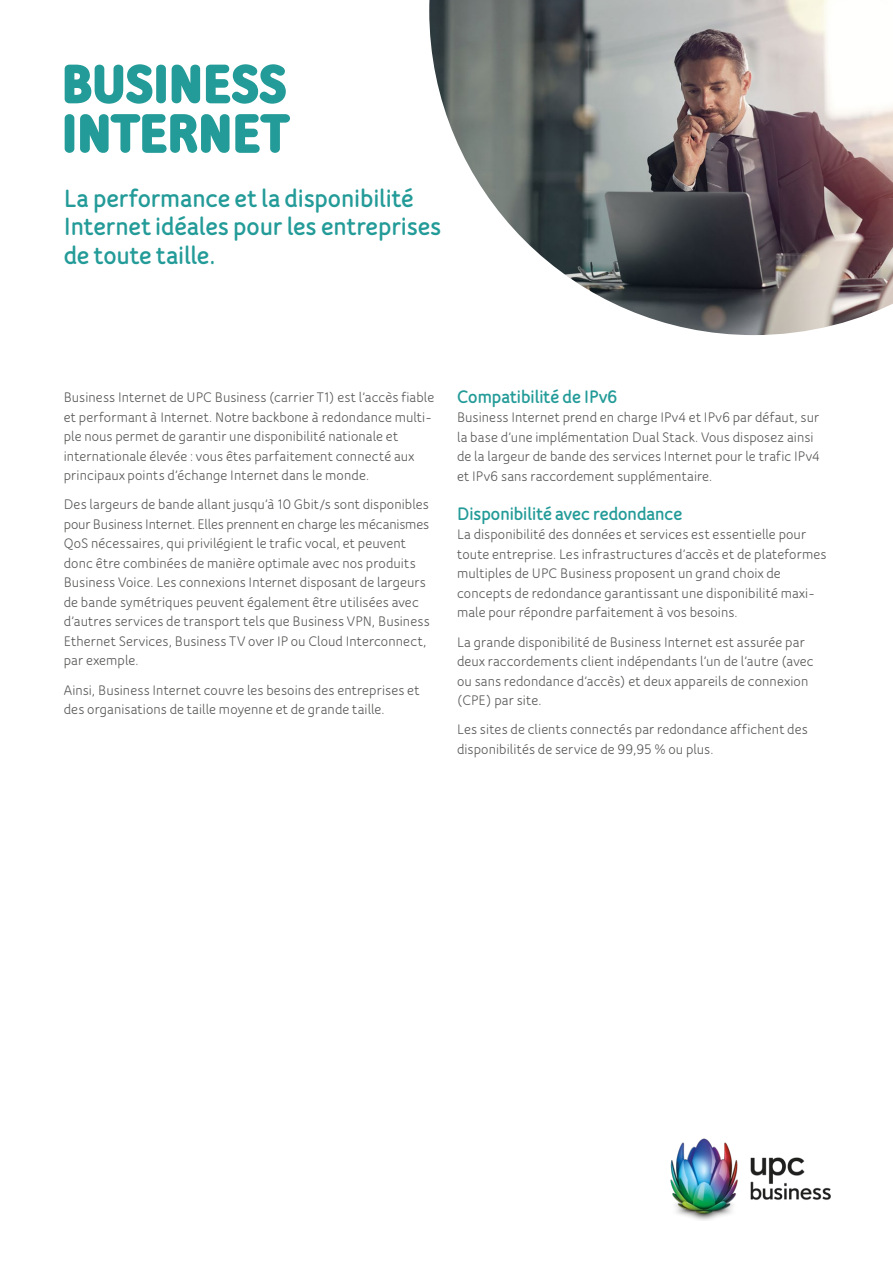
<style>
.page{position:relative;width:893px;height:1263px;background:#fff}
.page>*{position:absolute;margin:0;border:0;box-sizing:border-box;transform-origin:0 0}
.Titel_Sheets{font:900 60px/49.5px "Bloom Speak Title";letter-spacing:-.005em;color:#239b98}
.Lead_18_19{font:800 27px/28.5px "Bloom Speak Body";letter-spacing:-.005em;color:#239b98}
.Zwischentitel_13pt_h{font:800 19.5px "Bloom Speak Title";color:#239b98}
.Fliess{font:500 15px/19.5px "Bloom Speak Body";letter-spacing:.005em;color:#575756}
</style>
<div class="page">
<img style="left:670px;top:1138px;width:161px;height:82px">
<img style="left:429px;top:0;width:464px;height:335px">
<p class="Titel_Sheets" style="left:62px;top:59px;width:229px">BUSINESS<br>INTERNET</p>
<p class="Lead_18_19" style="left:64px;top:184px;width:379px">La performance et la disponibilité<br>Internet idéales pour les entreprises</p>
<p class="Lead_18_19" style="left:64px;top:241px;width:153px">de toute taille.</p>
<p class="Fliess" style="left:64px;top:388px;width:372px">Business Internet de UPC Business (carrier T1) est l’accès fiable et performant à Internet. Notre backbone à redondance multi&shy;ple nous permet de garantir une disponibilité nationale et internationale élevée : vous êtes parfaitement connecté aux principaux points d’échange Internet dans le monde.</p>
<p class="Fliess" style="left:64px;top:495px;width:367px">Des largeurs de bande allant jusqu’à 10 Gbit/s sont disponibles pour Business Internet. Elles prennent en charge les mécanismes QoS nécessaires, qui privilégient le trafic vocal, et peuvent donc être combinées de manière optimale avec nos produits Business Voice. Les connexions Internet disposant de largeurs de bande symétriques peuvent également être utilisées avec d’autres services de transport tels que Business VPN, Business Ethernet Services, Business TV over IP ou Cloud Interconnect, par exemple.</p>
<p class="Fliess" style="left:64px;top:680px;width:357px">Ainsi, Business Internet couvre les besoins des entreprises et des organisations de taille moyenne et de grande taille.</p>
<p class="Zwischentitel_13pt_h" style="left:457px;top:385px;width:162px">Compatibilité de IPv6</p>
<p class="Fliess" style="left:457px;top:408px;width:364px">Business Internet prend en charge IPv4 et IPv6 par défaut, sur la base d’une implémentation Dual Stack. Vous disposez ainsi de la largeur de bande des services Internet pour le trafic IPv4 et IPv6 sans raccordement supplémentaire.</p>
<p class="Zwischentitel_13pt_h" style="left:457px;top:502px;width:227px">Disponibilité avec redondance</p>
<p class="Fliess" style="left:457px;top:525px;width:371px">La disponibilité des données et services est essentielle pour toute entreprise. Les infrastructures d’accès et de plateformes multiples de UPC Business proposent un grand choix de concepts de redondance garantissant une disponibilité maxi&shy;male pour répondre parfaitement à vos besoins.</p>
<p class="Fliess" style="left:457px;top:632px;width:358px">La grande disponibilité de Business Internet est assurée par deux raccordements client indépendants l’un de l’autre (avec ou sans redondance d’accès) et deux appareils de connexion (CPE) par site.</p>
<p class="Fliess" style="left:457px;top:720px;width:352px">Les sites de clients connectés par redondance affichent des disponibilités de service de 99,95 % ou plus.</p>
</div>
